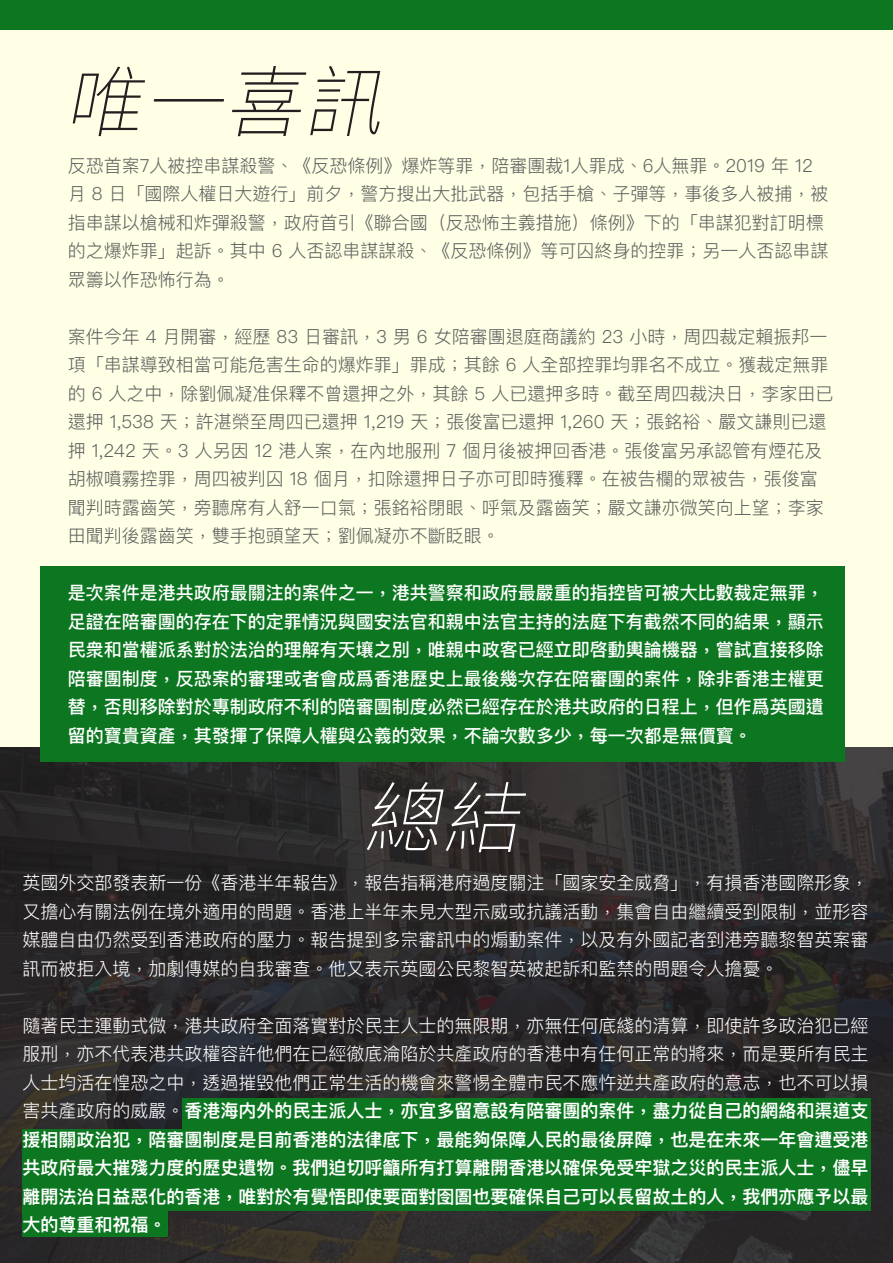
<style>
.page{position:relative;width:893px;height:1263px;background:#fff}
.page>*{position:absolute;margin:0;border:0;box-sizing:border-box;transform-origin:0 0}
.t1{font:italic 200 79.8px "Chiron Hei HKSP";color:#231f20}
.t2{font:italic 200 79.8px "Chiron Hei HKSP";color:#fff}
.t3{font:300 18px/28.5px "Ping Fang TC";color:#606060}
.t4{font:600 18px/28.5px "Ping Fang TC";color:#fff;text-align:justify}
.t5{font:500 18px/28.5px "Ping Fang TC";color:#fff;text-align:justify}
.t6{font:300 18px/28.5px "Ping Fang TC";color:#fff;text-align:justify}
.s1{font-weight:300}
</style>
<div class="page">
<svg style="left:0;top:747px;width:893px;height:516px;background:#2b2929"></svg>
<div style="left:0;top:0;width:893px;height:30px;background:#0c7720"></div>
<div style="left:0;top:30px;width:893px;height:717px;background:#ffffe5"></div>
<div style="left:41px;top:566px;width:804px;height:195px;background:#0c7720"></div>
<div style="left:22px;top:1129px;width:848px;height:82px;background:#0c7720"></div>
<div style="left:182px;top:1098px;width:688px;height:34px;background:#0c7720"></div>
<div style="left:22px;top:1211px;width:146px;height:25px;background:#0c7720"></div>
<h1 class="t1" style="left:68px;top:57px;width:320px">唯一喜訊</h1>
<p class="t3" style="left:68px;top:151px;width:762px">反恐首案7人被控串謀殺警、《反恐條例》爆炸等罪，陪審團裁1人罪成、6人無罪。2019 年 12月 8 日「國際人權日大遊行」前夕，警方搜出大批武器，包括手槍、子彈等，事後多人被捕，被指串謀以槍械和炸彈殺警，政府首引《聯合國（反恐怖主義措施）條例》下的「串謀犯對訂明標的之爆炸罪」起訴。其中 6 人否認串謀謀殺、《反恐條例》等可囚終身的控罪；另一人否認串謀眾籌以作恐怖行為。</p>
<p class="t3" style="left:68px;top:322px;width:767px">案件今年 4 月開審，經歷 83 日審訊，3 男 6 女陪審團退庭商議約 23 小時，周四裁定賴振邦一項「串謀導致相當可能危害生命的爆炸罪」罪成；其餘 6 人全部控罪均罪名不成立。獲裁定無罪的 6 人之中，除劉佩凝准保釋不曾還押之外，其餘 5 人已還押多時。截至周四裁決日，李家田已還押 1,538 天；許湛榮至周四已還押 1,219 天；張俊富已還押 1,260 天；張銘裕、嚴文謙則已還押 1,242 天。3 人另因 12 港人案，在內地服刑 7 個月後被押回香港。張俊富另承認管有煙花及胡椒噴霧控罪，周四被判囚 18 個月，扣除還押日子亦可即時獲釋。在被告欄的眾被告，張俊富聞判時露齒笑，旁聽席有人舒一口氣；張銘裕閉眼、呼氣及露齒笑；嚴文謙亦微笑向上望；李家田聞判後露齒笑，雙手抱頭望天；劉佩凝亦不斷眨眼。</p>
<p class="t5" style="left:68px;top:578px;width:757px">是次案件是港共政府最關注的案件之一，港共警察和政府最嚴重的指控皆可被大比數裁定無罪，足證在陪審團的存在下的定罪情況與國安法官和親中法官主持的法庭下有截然不同的結果，顯示民衆和當權派系對於法治的理解有天壤之別，唯親中政客已經立即啓動輿論機器，嘗試直接移除陪審團制度，反恐案的審理或者會成爲香港歷史上最後幾次存在陪審團的案件，除非香港主權更替，否則移除對於專制政府不利的陪審團制度必然已經存在於港共政府的日程上，但作爲英國遺留的寶貴資產，其發揮了保障人權與公義的效果，不論次數多少，每一次都是無價寳。</p>
<h1 class="t2" style="left:367px;top:773px;width:161px">總結</h1>
<p class="t6" style="left:22px;top:868px;width:848px">英國外交部發表新一份《香港半年報告》，報告指稱港府過度關注「國家安全威脅」，有損香港國際形象，又擔心有關法例在境外適用的問題。香港上半年未見大型示威或抗議活動，集會自由繼續受到限制，並形容媒體自由仍然受到香港政府的壓力。報告提到多宗審訊中的煽動案件，以及有外國記者到港旁聽黎智英案審訊而被拒入境，加劇傳媒的自我審查。他又表示英國公民黎智英被起訴和監禁的問題令人擔憂。</p>
<p class="t4" style="left:22px;top:1011px;width:848px"><span class="s1">隨著民主運動式微，港共政府全面落實對於民主人士的無限期，亦無任何底綫的清算，即使許多政治犯已經服刑，亦不代表港共政權容許他們在已經徹底淪陷於共產政府的香港中有任何正常的將來，而是要所有民主人士均活在惶恐之中，透過摧毀他們正常生活的機會來警惕全體市民不應忤逆共產政府的意志，也不可以損害共產政府的威嚴。</span>香港海内外的民主派人士，亦宜多留意設有陪審團的案件，盡力從自己的網絡和渠道支援相關政治犯，陪審團制度是目前香港的法律底下，最能夠保障人民的最後屏障，也是在未來一年會遭受港共政府最大摧殘力度的歷史遺物。我們迫切呼籲所有打算離開香港以確保免受牢獄之災的民主派人士，儘早離開法治日益惡化的香港，唯對於有覺悟即使要面對囹圄也要確保自己可以長留故土的人，我們亦應予以最大的尊重和祝福。</p>
</div>
